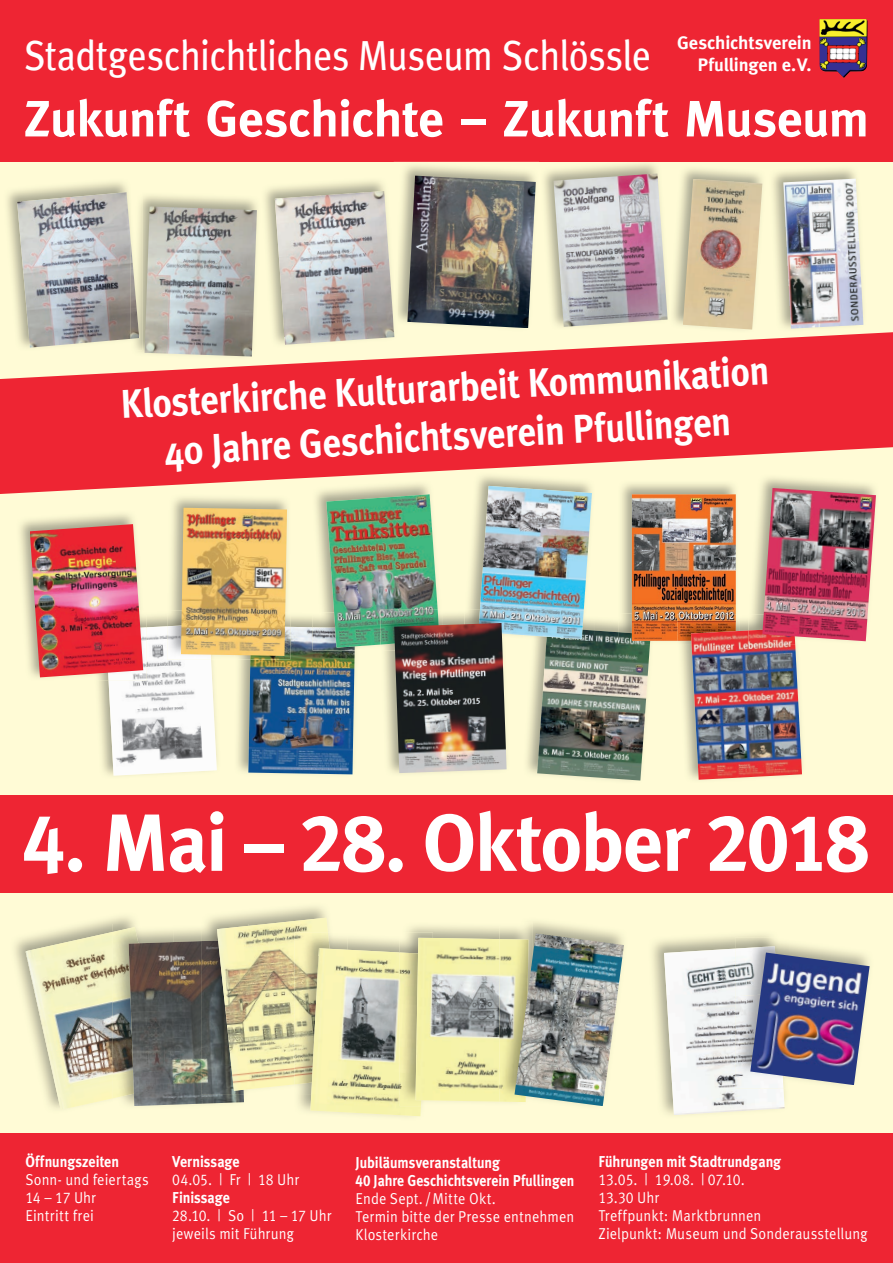
<style>
.page{position:relative;width:893px;height:1263px;background:#fffbd6}
.page>*{position:absolute;margin:0;border:0;box-sizing:border-box;transform-origin:0 0}
.t1{font:700 81px "Meta Korrespondenz";letter-spacing:-.02em;color:#fff}
.t2{font:700 51px "Meta";letter-spacing:-.015em;color:#fff}
.t3{font:42px "Meta";letter-spacing:-.015em;color:#fff;scale:.89 1}
.t4{font:700 40.5px/48.6px "Meta";color:#fff;text-align:center;scale:.9 1}
.t5{font:700 18.3px/21.9px "Meta";letter-spacing:-.005em;color:#fff;text-align:right}
.t6{font:15.75px/18px "Meta Korrespondenz";color:#fff;scale:.9 1}
.t7{font:700 15.75px/18px "Meta Korrespondenz";color:#fff;scale:.9 1}
</style>
<div class="page">
<img style="left:527px;top:620px;width:114px;height:161px">
<img style="left:537px;top:630px;width:113px;height:150px">
<img style="left:238px;top:616px;width:115px;height:159px">
<img style="left:248px;top:627px;width:107px;height:147px">
<img style="left:98px;top:615px;width:69px;height:159px">
<img style="left:109px;top:626px;width:108px;height:150px">
<div style="left:0;top:0;width:893px;height:162px;background:#ee2533"></div>
<img style="left:7px;top:182px;width:120px;height:131px">
<img style="left:17px;top:192px;width:114px;height:140px">
<img style="left:142px;top:196px;width:114px;height:136px">
<img style="left:131px;top:242px;width:8px;height:90px">
<img style="left:145px;top:206px;width:112px;height:126px">
<img style="left:265px;top:181px;width:119px;height:151px">
<img style="left:275px;top:191px;width:119px;height:141px">
<img style="left:544px;top:164px;width:114px;height:144px">
<img style="left:553px;top:173px;width:115px;height:154px">
<img style="left:398px;top:166px;width:135px;height:156px">
<img style="left:407px;top:176px;width:129px;height:152px">
<img style="left:20px;top:514px;width:114px;height:164px">
<img style="left:92px;top:615px;width:54px;height:65px">
<img style="left:106px;top:627px;width:40px;height:53px">
<img style="left:30px;top:524px;width:113px;height:153px">
<img style="left:171px;top:498px;width:117px;height:112px">
<img style="left:237px;top:615px;width:53px;height:45px">
<img style="left:250px;top:626px;width:40px;height:34px">
<img style="left:167px;top:610px;width:50px;height:50px">
<img style="left:167px;top:624px;width:44px;height:36px">
<img style="left:181px;top:508px;width:106px;height:148px">
<img style="left:316px;top:494px;width:10px;height:118px">
<img style="left:313px;top:612px;width:43px;height:37px">
<img style="left:313px;top:627px;width:42px;height:23px">
<img style="left:326px;top:494px;width:112px;height:154px">
<img style="left:468px;top:494px;width:12px;height:115px">
<img style="left:527px;top:620px;width:68px;height:22px">
<img style="left:546px;top:630px;width:49px;height:12px">
<img style="left:480px;top:494px;width:112px;height:145px">
<img style="left:621px;top:494px;width:11px;height:119px">
<img style="left:618px;top:613px;width:34px;height:30px">
<img style="left:618px;top:632px;width:32px;height:12px">
<img style="left:632px;top:494px;width:104px;height:147px">
<img style="left:384px;top:613px;width:81px;height:161px">
<img style="left:380px;top:613px;width:63px;height:37px">
<img style="left:380px;top:609px;width:60px;height:36px">
<img style="left:465px;top:609px;width:45px;height:30px">
<img style="left:478px;top:609px;width:32px;height:25px">
<img style="left:394px;top:623px;width:113px;height:150px">
<img style="left:681px;top:619px;width:68px;height:157px">
<img style="left:678px;top:619px;width:61px;height:25px">
<img style="left:677px;top:614px;width:59px;height:27px">
<img style="left:691px;top:630px;width:111px;height:150px">
<div style="left:0;top:1133px;width:893px;height:130px;background:#ee2533"></div>
<div style="left:0;top:795px;width:893px;height:98px;background:#ee2533"></div>
<img style="left:819px;top:19px;width:48px;height:59px">
<img style="left:15px;top:917px;width:120px;height:85px">
<img style="left:26px;top:932px;width:87px;height:177px">
<img style="left:113px;top:927px;width:25px;height:171px">
<img style="left:129px;top:941px;width:115px;height:165px">
<img style="left:201px;top:940px;width:43px;height:154px">
<img style="left:217px;top:918px;width:111px;height:173px">
<img style="left:298px;top:938px;width:122px;height:179px">
<img style="left:295px;top:932px;width:52px;height:162px">
<img style="left:295px;top:932px;width:35px;height:152px">
<img style="left:310px;top:948px;width:111px;height:168px">
<img style="left:400px;top:932px;width:33px;height:174px">
<img style="left:400px;top:952px;width:21px;height:154px">
<img style="left:415px;top:938px;width:84px;height:164px">
<img style="left:499px;top:922px;width:116px;height:182px">
<img style="left:514px;top:933px;width:110px;height:173px">
<img style="left:773px;top:169px;width:91px;height:156px">
<img style="left:783px;top:179px;width:80px;height:150px">
<img style="left:673px;top:169px;width:90px;height:156px">
<img style="left:683px;top:179px;width:79px;height:151px">
<svg style="left:0;top:332px;width:893px;height:162px;fill:#ee2533"></svg>
<img style="left:652px;top:934px;width:118px;height:175px">
<img style="left:664px;top:948px;width:121px;height:167px">
<img style="left:735px;top:937px;width:112px;height:152px">
<img style="left:735px;top:946px;width:43px;height:48px">
<img style="left:735px;top:994px;width:15px;height:47px">
<img style="left:735px;top:1041px;width:48px;height:48px">
<img style="left:750px;top:952px;width:120px;height:133px">
<img style="left:749px;top:474px;width:130px;height:168px">
<img style="left:749px;top:614px;width:56px;height:30px">
<img style="left:749px;top:628px;width:46px;height:16px">
<img style="left:762px;top:488px;width:114px;height:153px">
<h3 class="t3" style="left:24px;top:31px;width:706px">Stadtgeschichtliches Museum Schlössle</h3>
<p class="t5" style="left:677px;top:32px;width:136px">Geschichtsverein<br>Pfullingen e.V.</p>
<h2 class="t2" style="left:24px;top:88px;width:847px">Zukunft Geschichte – Zukunft Museum</h2>
<h3 class="t4" style="left:120px;top:380px;width:722px;rotate:-3deg">Klosterkirche Kulturarbeit Kommunikation<br>40 Jahre Geschichtsverein Pfullingen</h3>
<h1 class="t1" style="left:22px;top:796px;width:848px">4. Mai – 28. Oktober 2018</h1>
<p class="t7" style="left:26px;top:1152px;width:106px">Öffnungszeiten</p>
<p class="t6" style="left:26px;top:1170px;width:139px">Sonn- und feiertags<br>14 – 17 Uhr<br>Eintritt frei</p>
<p class="t7" style="left:172px;top:1152px;width:77px">Vernissage</p>
<p class="t6" style="left:172px;top:1170px;width:143px">04.05. | Fr | 18 Uhr</p>
<p class="t7" style="left:172px;top:1188px;width:66px">Finissage</p>
<p class="t6" style="left:172px;top:1206px;width:179px">28.10. | So | 11 – 17 Uhr jeweils mit Führung</p>
<p class="t7" style="left:355px;top:1153px;width:245px">Jubiläumsveranstaltung<br>40 Jahre Geschichtsverein Pfullingen</p>
<p class="t6" style="left:355px;top:1189px;width:245px">Ende Sept. /Mitte Okt.<br>Termin bitte der Presse entnehmen<br>Klosterkirche</p>
<p class="t7" style="left:598px;top:1152px;width:204px">Führungen mit Stadtrundgang</p>
<p class="t6" style="left:598px;top:1170px;width:301px">13.05. | 19.08. | 07.10.<br>13.30 Uhr<br>Treffpunkt: Marktbrunnen<br>Zielpunkt: Museum und Sonderausstellung</p>
</div>
